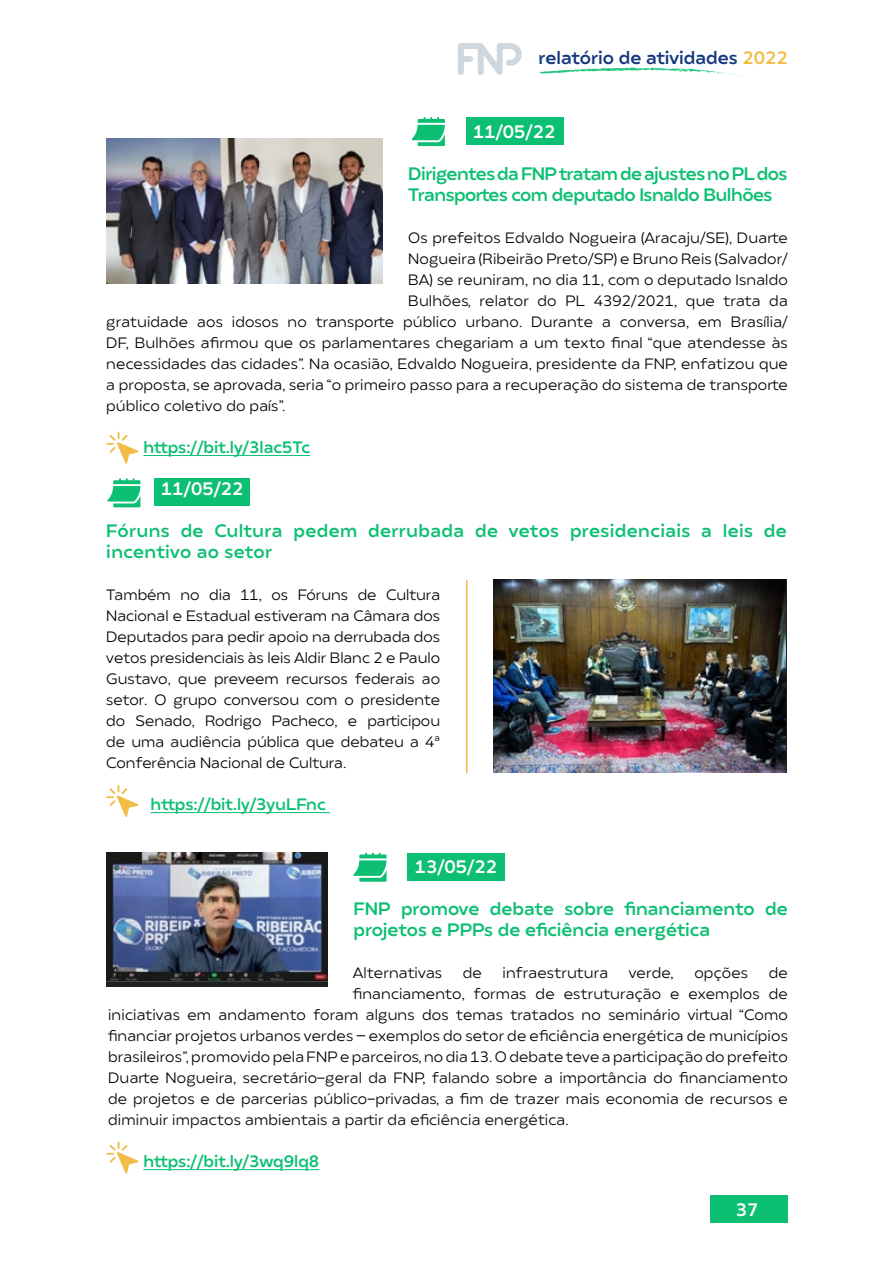
<style>
.page{position:relative;width:893px;height:1263px;background:#fff}
.page>*{position:absolute;margin:0;border:0;box-sizing:border-box;transform-origin:0 0}
.t1{font:700 18px/21px "Matahari 700";letter-spacing:-.03em;color:#0dbf73}
.t2{font:700 18px/21px "Matahari 700";letter-spacing:.02em;color:#0dbf73}
.t3{font:700 18px/21px "Matahari 700";color:#0dbf73}
.t4{font:700 18px "Matahari 700";color:#fff}
.t5{font:700 18px "Matahari 700";color:#14387f}
.t6{font:700 16.5px "Matahari 700";color:#0dbf73}
.t7{font:15px/21px "Matahari 400";letter-spacing:.01em;color:#000;text-align:justify}
.s1{color:#f2bd47}
</style>
<div class="page">
<svg style="left:458px;top:43px;width:64px;height:32px"></svg>
<svg style="left:538px;top:67px;width:203px;height:9px"></svg>
<div style="left:710px;top:1195px;width:77px;height:28px;background:#0dbf73"></div>
<div style="left:466px;top:117px;width:97px;height:28px;background:#0dbf73"></div>
<hr style="left:143px;top:455px;width:167px;height:1px;background:#0dbf73">
<img style="left:106px;top:138px;width:277px;height:145px">
<svg style="left:412px;top:117px;width:33px;height:29px"></svg>
<svg style="left:106px;top:432px;width:32px;height:32px"></svg>
<div style="left:154px;top:478px;width:96px;height:28px;background:#0dbf73"></div>
<hr style="left:151px;top:812px;width:179px;height:1px;background:#0dbf73">
<img style="left:494px;top:579px;width:291px;height:194px">
<hr style="left:466px;top:580px;width:2px;height:193px;background:#f2bd47">
<svg style="left:107px;top:478px;width:33px;height:29px"></svg>
<svg style="left:106px;top:785px;width:32px;height:32px"></svg>
<div style="left:408px;top:853px;width:97px;height:28px;background:#0dbf73"></div>
<hr style="left:143px;top:1169px;width:176px;height:1px;background:#0dbf73">
<svg style="left:106px;top:981px;width:221px;height:6px"></svg>
<img style="left:106px;top:853px;width:221px;height:128px">
<svg style="left:353px;top:853px;width:34px;height:29px"></svg>
<svg style="left:106px;top:1141px;width:32px;height:33px"></svg>
<p class="t5" style="left:538px;top:45px;width:251px">relatório de atividades <span class="s1">2022</span></p>
<p class="t4" style="left:473px;top:119px;width:84px">11/05/22</p>
<p class="t1" style="left:408px;top:164px;width:381px">Dirigentes da FNP tratam de ajustes no PL dos<br>Transportes com deputado Isnaldo Bulhões</p>
<p class="t7" style="left:408px;top:227px;width:381px">Os prefeitos Edvaldo Nogueira (Aracaju/SE), Duarte</p>
<p class="t7" style="left:408px;top:248px;width:381px">Nogueira (Ribeirão Preto/SP) e Bruno Reis (Salvador/</p>
<p class="t7" style="left:408px;top:269px;width:381px">BA) se reuniram, no dia 11, com o deputado Isnaldo</p>
<p class="t7" style="left:408px;top:290px;width:381px">Bulhões, relator do PL 4392/2021, que trata da</p>
<p class="t7" style="left:106px;top:311px;width:683px">gratuidade aos idosos no transporte público urbano. Durante a conversa, em Brasília/</p>
<p class="t7" style="left:106px;top:332px;width:683px">DF, Bulhões afirmou que os parlamentares chegariam a um texto final “que atendesse às</p>
<p class="t7" style="left:106px;top:353px;width:683px">necessidades das cidades”. Na ocasião, Edvaldo Nogueira, presidente da FNP, enfatizou que</p>
<p class="t7" style="left:106px;top:374px;width:683px">a proposta, se aprovada, seria “o primeiro passo para a recuperação do sistema de transporte</p>
<p class="t7" style="left:106px;top:395px;width:181px">público coletivo do país”.</p>
<p class="t6" style="left:143px;top:435px;width:168px">https://bit.ly/3lac5Tc</p>
<p class="t4" style="left:161px;top:476px;width:84px">11/05/22</p>
<p class="t2" style="left:106px;top:521px;width:682px">Fóruns de Cultura pedem derrubada de vetos presidenciais a leis de incentivo ao setor</p>
<p class="t7" style="left:106px;top:584px;width:335px">Também no dia 11, os Fóruns de Cultura Nacional e Estadual estiveram na Câmara dos Deputados para pedir apoio na derrubada dos vetos presidenciais às leis Aldir Blanc 2 e Paulo Gustavo, que preveem recursos federais ao setor. O grupo conversou com o presidente do Senado, Rodrigo Pacheco, e participou de uma audiência pública que debateu a 4ª Conferência Nacional de Cultura.</p>
<p class="t6" style="left:151px;top:792px;width:177px">https://bit.ly/3yuLFnc</p>
<p class="t4" style="left:415px;top:854px;width:84px">13/05/22</p>
<p class="t3" style="left:353px;top:899px;width:436px">FNP promove debate sobre financiamento de projetos e PPPs de eficiência energética</p>
<p class="t7" style="left:353px;top:962px;width:91px">Alternativas</p>
<p class="t7" style="left:463px;top:962px;width:21px">de</p>
<p class="t7" style="left:502px;top:962px;width:107px">infraestrutura</p>
<p class="t7" style="left:629px;top:962px;width:47px">verde,</p>
<p class="t7" style="left:694px;top:962px;width:55px">opções</p>
<p class="t7" style="left:769px;top:962px;width:21px">de</p>
<p class="t7" style="left:353px;top:983px;width:436px">financiamento, formas de estruturação e exemplos de</p>
<p class="t7" style="left:108px;top:1004px;width:681px">iniciativas em andamento foram alguns dos temas tratados no seminário virtual “Como</p>
<p class="t7" style="left:108px;top:1025px;width:681px">financiar projetos urbanos verdes – exemplos do setor de eficiência energética de municípios</p>
<p class="t7" style="left:108px;top:1046px;width:681px">brasileiros”, promovido pela FNP e parceiros, no dia 13. O debate teve a participação do prefeito</p>
<p class="t7" style="left:108px;top:1067px;width:681px">Duarte Nogueira, secretário-geral da FNP, falando sobre a importância do financiamento</p>
<p class="t7" style="left:108px;top:1088px;width:681px">de projetos e de parcerias público-privadas, a fim de trazer mais economia de recursos e</p>
<p class="t7" style="left:108px;top:1109px;width:462px">diminuir impactos ambientais a partir da eficiência energética.</p>
<p class="t6" style="left:143px;top:1149px;width:177px">https://bit.ly/3wq9lq8</p>
<p class="t4" style="left:736px;top:1196px;width:24px">37</p>
</div>
